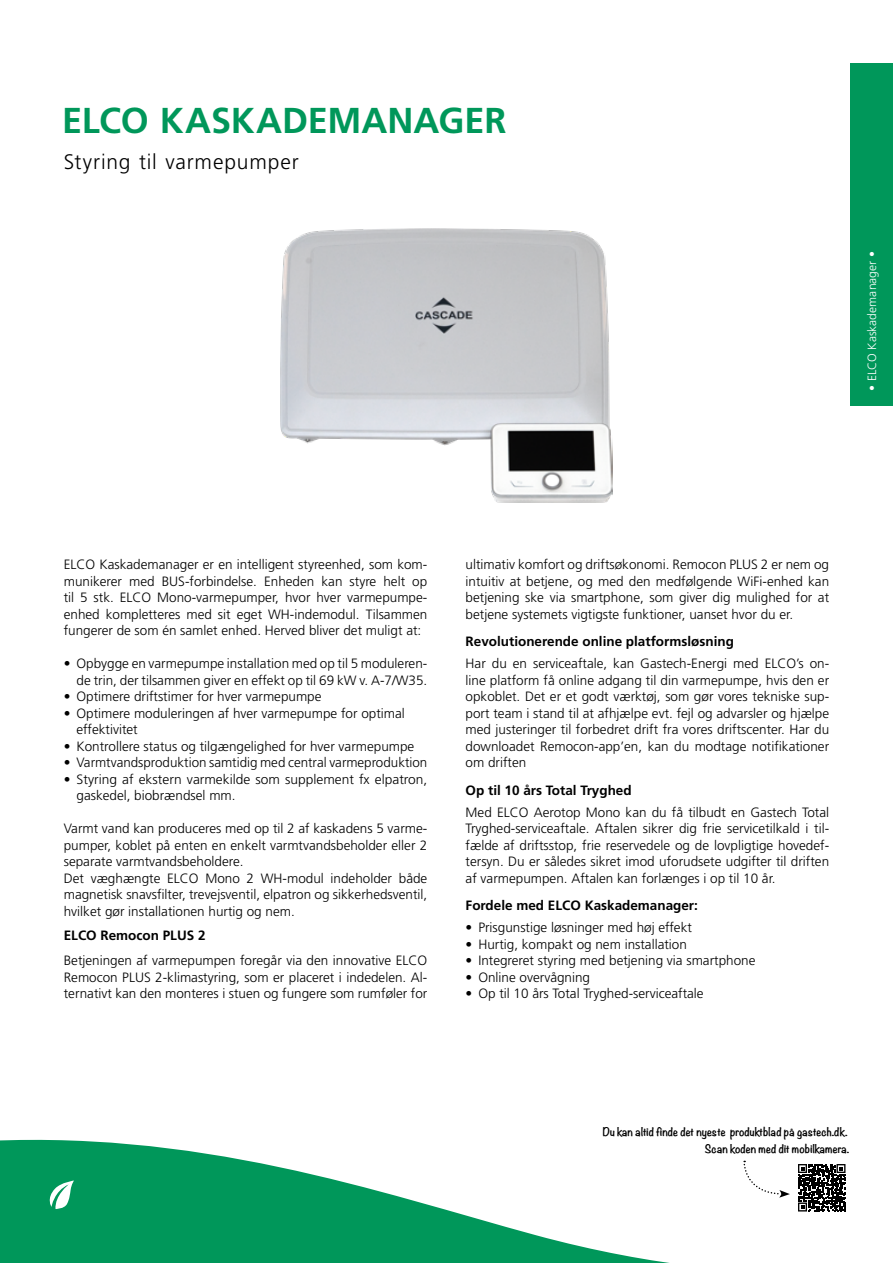
<style>
.page{position:relative;width:893px;height:1263px;background:#fff}
.page>*{position:absolute;margin:0;border:0;box-sizing:border-box;transform-origin:0 0}
.t1{font:700 36px "Frutiger LT Std";color:#00975a}
.t2{font:300 21px "Frutiger LT Std";letter-spacing:.04em;color:#000}
.t3{font:300 13.5px/16.5px "Frutiger LT Std";color:#000;text-align:justify}
.t4{font:700 13.5px "Frutiger LT Std";color:#000}
.t5{font:300 12px "Frutiger LT Std";letter-spacing:.005em;color:#fff}
.t6{font:700 10.5px/16.5px "Noteworthy";color:#000;text-align:right}
</style>
<div class="page">
<svg style="left:0;top:1139px;width:670px;height:124px;fill:#00975a"></svg>
<div style="left:850px;top:64px;width:43px;height:342px;background:#00975a"></div>
<svg style="left:50px;top:1180px;width:24px;height:29px"></svg>
<img style="left:280px;top:229px;width:333px;height:274px">
<svg style="left:798px;top:1164px;width:48px;height:48px"></svg>
<svg style="left:798px;top:1164px;width:47px;height:47px"></svg>
<svg style="left:743px;top:1160px;width:47px;height:38px"></svg>
<h1 class="t1" style="left:62px;top:99px;width:446px">ELCO KASKADEMANAGER</h1>
<h2 class="t2" style="left:64px;top:150px;width:236px">Styring til varmepumper</h2>
<p class="t5" style="left:865px;top:391px;width:142px;rotate:-90deg">• ELCO Kaskademanager •</p>
<p class="t3" style="left:64px;top:556px;width:365px">ELCO Kaskademanager er en intelligent styreenhed, som kom&shy;munikerer med BUS-forbindelse. Enheden kan styre helt op til 5 stk. ELCO Mono-varmepumper, hvor hver varmepumpe&shy;enhed kompletteres med sit eget WH-indemodul. Tilsammen fungerer de som én samlet enhed. Herved bliver det muligt at:</p>
<p class="t3" style="left:64px;top:655px;width:365px;text-align:right">• Opbygge en varmepumpe installation med op til 5 moduleren&shy;de trin, der tilsammen giver en effekt op til 69 kW v. A-7/W35.</p>
<p class="t3" style="left:64px;top:688px;width:259px">• Optimere driftstimer for hver varmepumpe</p>
<p class="t3" style="left:77px;top:705px;width:330px;text-indent:-13px">• Optimere moduleringen af hver varmepumpe for optimal effektivitet</p>
<p class="t3" style="left:64px;top:738px;width:352px">• Kontrollere status og tilgængelighed for hver varmepumpe</p>
<p class="t3" style="left:64px;top:754px;width:365px">• Varmtvandsproduktion samtidig med central varmeproduktion</p>
<p class="t3" style="left:77px;top:771px;width:352px;text-indent:-13px">• Styring af ekstern varmekilde som supplement fx elpatron, gaskedel, biobrændsel mm.</p>
<p class="t3" style="left:64px;top:820px;width:365px;text-align:left">Varmt vand kan produceres med op til 2 af kaskadens 5 varme&shy;pumper, koblet på enten en enkelt varmtvandsbeholder eller 2 separate varmtvandsbeholdere.<br>Det væghængte ELCO Mono 2 WH-modul indeholder både magnetisk snavsfilter, trevejsventil, elpatron og sikkerhedsventil, hvilket gør installationen hurtig og nem.</p>
<p class="t4" style="left:64px;top:927px;width:143px">ELCO Remocon PLUS 2</p>
<p class="t3" style="left:64px;top:952px;width:365px">Betjeningen af varmepumpen foregår via den innovative ELCO Remocon PLUS 2-klimastyring, som er placeret i indedelen. Al&shy;ternativt kan den monteres i stuen og fungere som rumføler for</p>
<p class="t3" style="left:466px;top:556px;width:365px">ultimativ komfort og driftsøkonomi. Remocon PLUS 2 er nem og intuitiv at betjene, og med den medfølgende WiFi-enhed kan betjening ske via smartphone, som giver dig mulighed for at betjene systemets vigtigste funktioner, uanset hvor du er.</p>
<p class="t4" style="left:466px;top:633px;width:270px">Revolutionerende online platformsløsning</p>
<p class="t3" style="left:466px;top:655px;width:365px">Har du en serviceaftale, kan Gastech-Energi med ELCO’s on&shy;line platform få online adgang til din varmepumpe, hvis den er opkoblet. Det er et godt værktøj, som gør vores tekniske sup&shy;port team i stand til at afhjælpe evt. fejl og advarsler og hjælpe med justeringer til forbedret drift fra vores driftscenter. Har du downloadet Remocon-app’en, kan du modtage notifikationer om driften</p>
<p class="t4" style="left:466px;top:782px;width:168px">Op til 10 års Total Tryghed</p>
<p class="t3" style="left:466px;top:804px;width:365px">Med ELCO Aerotop Mono kan du få tilbudt en Gastech Total Tryghed-serviceaftale. Aftalen sikrer dig frie servicetilkald i til&shy;fælde af driftsstop, frie reservedele og de lovpligtige hovedef&shy;tersyn. Du er således sikret imod uforudsete udgifter til driften af varmepumpen. Aftalen kan forlænges i op til 10 år.</p>
<p class="t4" style="left:466px;top:897px;width:234px">Fordele med ELCO Kaskademanager:</p>
<p class="t3" style="left:466px;top:919px;width:228px">• Prisgunstige løsninger med høj effekt</p>
<p class="t3" style="left:466px;top:936px;width:223px">• Hurtig, kompakt og nem installation</p>
<p class="t3" style="left:466px;top:952px;width:291px">• Integreret styring med betjening via smartphone</p>
<p class="t3" style="left:466px;top:969px;width:126px">• Online overvågning</p>
<p class="t3" style="left:466px;top:985px;width:240px">• Op til 10 års Total Tryghed-serviceaftale</p>
<p class="t6" style="left:603px;top:1123px;width:248px">Du kan altid finde det nyeste produktblad på gastech.dk.<br>Scan koden med dit mobilkamera.</p>
</div>
